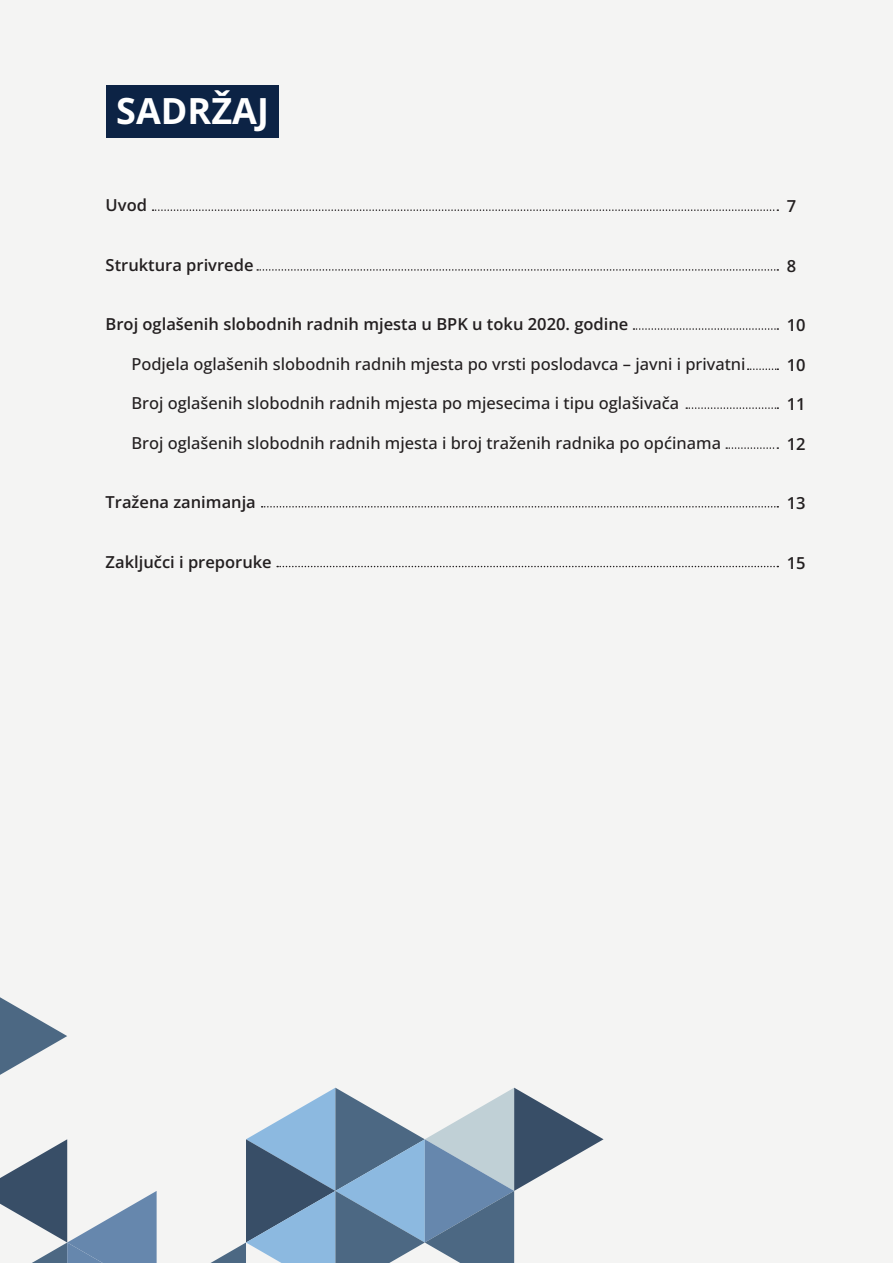
<style>
.page{position:relative;width:893px;height:1263px;background:#f4f4f3}
.page>*{position:absolute;margin:0;border:0;box-sizing:border-box;transform-origin:0 0}
.t1{font:700 36px "Open Sans";color:#fff}
.t2{font:500 16.5px "Open Sans";color:#231f20}
.t3{font:600 16.5px "Open Sans";color:#231f20}
</style>
<div class="page">
<div style="left:106px;top:85px;width:173px;height:53px;background:#0c2345"></div>
<svg style="left:0;top:997px;width:67px;height:78px"></svg>
<svg style="left:0;top:1139px;width:157px;height:124px"></svg>
<svg style="left:210px;top:1088px;width:394px;height:175px"></svg>
<svg style="left:153px;top:209px;width:625px;height:2px"></svg>
<svg style="left:257px;top:269px;width:521px;height:2px"></svg>
<svg style="left:262px;top:506px;width:516px;height:1px"></svg>
<svg style="left:277px;top:566px;width:501px;height:1px"></svg>
<svg style="left:633px;top:328px;width:145px;height:2px"></svg>
<svg style="left:686px;top:407px;width:92px;height:2px"></svg>
<svg style="left:726px;top:447px;width:52px;height:2px"></svg>
<svg style="left:748px;top:368px;width:30px;height:2px"></svg>
<h1 class="t1" style="left:116px;top:86px;width:154px">SADRŽAJ</h1>
<p class="t3" style="left:106px;top:194px;width:43px">Uvod</p>
<p class="t3" style="left:787px;top:195px;width:11px">7</p>
<p class="t3" style="left:106px;top:253px;width:149px">Struktura privrede</p>
<p class="t3" style="left:787px;top:254px;width:11px">8</p>
<p class="t3" style="left:106px;top:313px;width:524px">Broj oglašenih slobodnih radnih mjesta u BPK u toku 2020. godine</p>
<p class="t2" style="left:131px;top:352px;width:616px">Podjela oglašenih slobodnih radnih mjesta po vrsti poslodavca – javni i privatni</p>
<p class="t2" style="left:131px;top:392px;width:549px">Broj oglašenih slobodnih radnih mjesta po mjesecima i tipu oglašivača</p>
<p class="t2" style="left:131px;top:431px;width:591px">Broj oglašenih slobodnih radnih mjesta i broj traženih radnika po općinama</p>
<p class="t3" style="left:787px;top:314px;width:20px">10</p>
<p class="t3" style="left:787px;top:353px;width:20px">10</p>
<p class="t3" style="left:787px;top:393px;width:20px">11</p>
<p class="t3" style="left:787px;top:432px;width:20px">12</p>
<p class="t3" style="left:106px;top:491px;width:152px">Tražena zanimanja</p>
<p class="t3" style="left:787px;top:492px;width:20px">13</p>
<p class="t3" style="left:106px;top:550px;width:168px">Zaključci i preporuke</p>
<p class="t3" style="left:787px;top:551px;width:20px">15</p>
</div>
